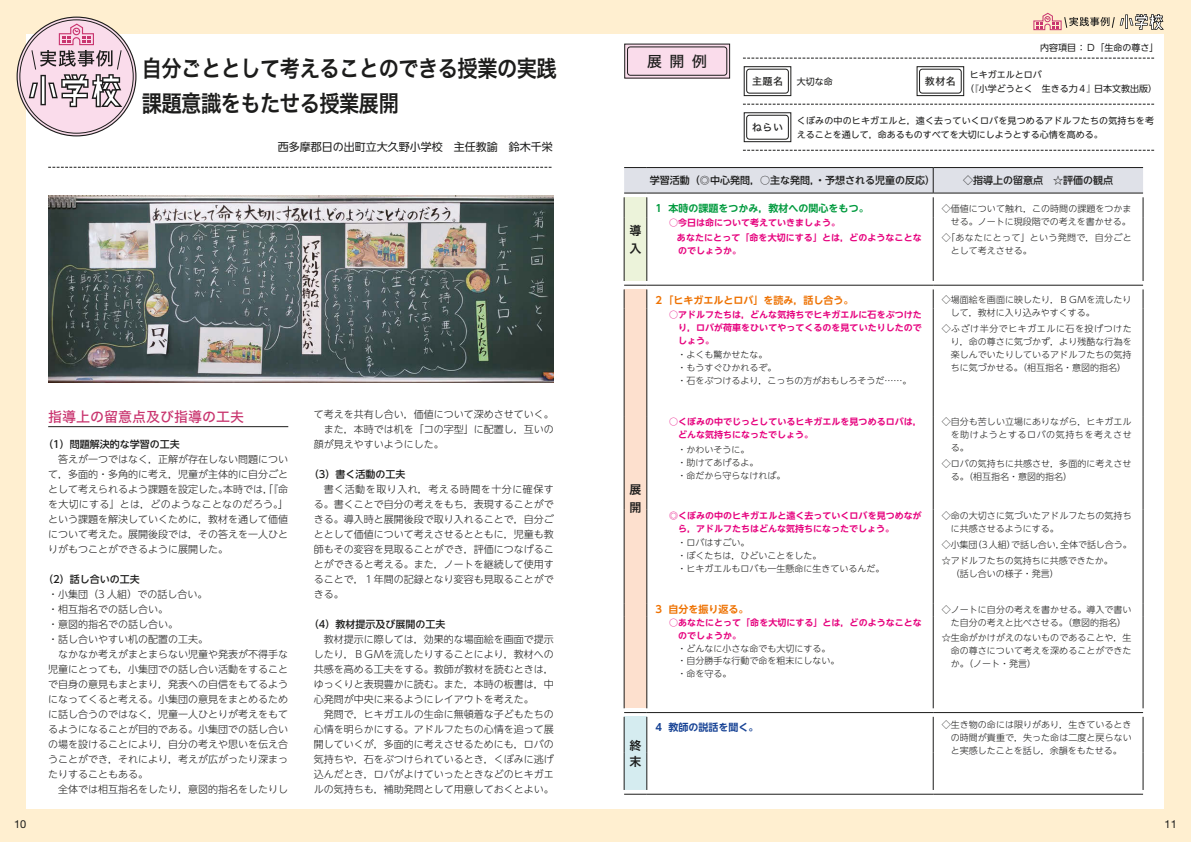
<style>
.page{position:relative;width:1191px;height:842px;background:#ffefd0}
.page>*{position:absolute;margin:0;border:0;box-sizing:border-box;transform-origin:0 0}
.t1{font:23px/35px "Hira Kaku Std N W6";letter-spacing:-.025em;color:#1c1c1b;scale:.88 1}
.t2{font:15px "Hira Kaku Std N W5";color:#1c1c1b}
.t3{font:14px "Hira Kaku Std W5";color:#c9356f}
.t4{font:12px/18px "Hira Kaku Std N W6";color:#1c1c1b}
.t5{font:11px "UD Shin Go NT Pr 6";color:#1c1c1b}
.t6{font:11px "Helvetica Neue LT Pro";color:#1c1c1b}
.t7{font:300 10px/15px "UD Shin Go NT Pr 6";color:#1c1c1b;text-align:justify}
.t8{font:500 10px "UD Shin Go NT Pr 6";color:#1c1c1b}
.t9{font:700 10px "UD Shin Go NT Pr 6 De";color:#ee7202}
.t10{font:700 10px "UD Shin Go NT Pr 6 De";color:#009a3e}
.t11{font:700 10px "UD Shin Go NT Pr 6 De";color:#154194}
.t12{font:10px "Hira Kaku Std N W5";letter-spacing:.05em;color:#1c1c1b}
.t13{font:300 9px/13px "UD Shin Go NT Pr 6";color:#1c1c1b}
.t14{font:700 9px/13px "UD Shin Go NT Pr 6 De";letter-spacing:.005em;color:#e6007d}
.t15{font:9px/14px "UD Shin Go NT Pr 6";letter-spacing:.02em;color:#1c1c1b}
.t16{font:9px/14px "UD Shin Go NT Pr 6";color:#1c1c1b}
.t17{font:300 9px/13px "UD Shin Go NT Pr 6";letter-spacing:.035em;color:#1c1c1b}
</style>
<div class="page">
<div style="left:26px;top:35px;width:1137px;height:774px;background:#fff"></div>
<div style="left:17px;top:17px;width:119px;height:119px;border:7px solid #1c1c1b;border-radius:50%"></div>
<div style="left:18px;top:18px;width:117px;height:117px;border:4px solid #fadceb;border-radius:50%"></div>
<div style="left:20px;top:20px;width:113px;height:113px;background:#fadceb;border-radius:50%"></div>
<svg style="left:27px;top:23px;width:97px;height:87px"></svg>
<svg style="left:1033px;top:12px;width:131px;height:19px"></svg>
<img style="left:48px;top:196px;width:505px;height:186px">
<svg style="left:48px;top:167px;width:503px;height:1px"></svg>
<div style="left:624px;top:44px;width:105px;height:34px;background:#fadceb"></div>
<div style="left:627px;top:47px;width:100px;height:29px;border:1px solid #1c1c1b;border-radius:3px"></div>
<svg style="left:624px;top:167px;width:519px;height:628px"></svg>
<svg style="left:743px;top:58px;width:411px;height:1px"></svg>
<svg style="left:743px;top:104px;width:411px;height:1px"></svg>
<svg style="left:743px;top:150px;width:411px;height:1px"></svg>
<div style="left:744px;top:66px;width:47px;height:30px;border:1px solid #1c1c1b"></div>
<div style="left:746px;top:69px;width:42px;height:24px;border:1px solid #1c1c1b;border-radius:3px"></div>
<div style="left:916px;top:66px;width:48px;height:30px;border:1px solid #1c1c1b"></div>
<div style="left:919px;top:69px;width:42px;height:24px;border:1px solid #1c1c1b;border-radius:3px"></div>
<div style="left:744px;top:112px;width:47px;height:30px;border:1px solid #1c1c1b"></div>
<div style="left:746px;top:115px;width:42px;height:24px;border:1px solid #1c1c1b;border-radius:3px"></div>
<hr style="left:48px;top:426px;width:240px;height:1px;background:#1c1c1b">
<h1 class="t1" style="left:142px;top:51px;width:473px">自分ごととして考えることのできる授業の実践課題意識をもたせる授業展開</h1>
<p class="t5" style="left:278px;top:138px;width:276px">西多摩郡日の出町立大久野小学校　主任教諭　鈴木千栄</p>
<h3 class="t3" style="left:48px;top:406px;width:197px">指導上の留意点及び指導の工夫</h3>
<p class="t8" style="left:43px;top:436px;width:138px">（1）問題解決的な学習の工夫</p>
<p class="t7" style="left:48px;top:451px;width:241px;text-indent:10px">答えが一つではなく，正解が存在しない問題について，多面的・多角的に考え，児童が主体的に自分ごととして考えられるよう課題を設定した。本時では，「『命を大切にする』とは，どのようなことなのだろう。」という課題を解決していくために，教材を通して価値について考えた。展開後段では，その答えを一人ひとりがもつことができるように展開した。</p>
<p class="t8" style="left:43px;top:571px;width:98px">（2）話し合いの工夫</p>
<p class="t7" style="left:48px;top:586px;width:161px">・小集団（3 人組）での話し合い。</p>
<p class="t7" style="left:48px;top:601px;width:121px">・相互指名での話し合い。</p>
<p class="t7" style="left:48px;top:616px;width:131px">・意図的指名での話し合い。</p>
<p class="t7" style="left:48px;top:631px;width:161px">・話し合いやすい机の配置の工夫。</p>
<p class="t7" style="left:58px;top:646px;width:231px">なかなか考えがまとまらない児童や発表が不得手な</p>
<p class="t7" style="left:48px;top:661px;width:241px">児童にとっても，小集団での話し合い活動をすること</p>
<p class="t7" style="left:48px;top:676px;width:241px">で自身の意見もまとまり，発表への自信をもてるよう</p>
<p class="t7" style="left:48px;top:691px;width:241px">になってくると考える。小集団の意見をまとめるため</p>
<p class="t7" style="left:48px;top:706px;width:241px">に話し合うのではなく，児童一人ひとりが考えをもて</p>
<p class="t7" style="left:48px;top:721px;width:241px">るようになることが目的である。小集団での話し合い</p>
<p class="t7" style="left:48px;top:736px;width:241px">の場を設けることにより，自分の考えや思いを伝え合</p>
<p class="t7" style="left:48px;top:751px;width:241px">うことができ，それにより，考えが広がったり深まっ</p>
<p class="t7" style="left:48px;top:766px;width:101px">たりすることもある。</p>
<p class="t7" style="left:58px;top:781px;width:231px">全体では相互指名をしたり，意図的指名をしたりし</p>
<p class="t7" style="left:314px;top:406px;width:241px">て考えを共有し合い，価値について深めさせていく。</p>
<p class="t7" style="left:324px;top:421px;width:231px">また，本時では机を「コの字型」に配置し，互いの</p>
<p class="t7" style="left:314px;top:436px;width:131px">顔が見えやすいようにした。</p>
<p class="t8" style="left:309px;top:466px;width:98px">（3）書く活動の工夫</p>
<p class="t7" style="left:314px;top:481px;width:241px;text-indent:10px">書く活動を取り入れ，考える時間を十分に確保する。書くことで自分の考えをもち，表現することができる。導入時と展開後段で取り入れることで，自分ごととして価値について考えさせるとともに，児童も教師もその変容を見取ることができ，評価につなげることができると考える。また，ノートを継続して使用することで，１年間の記録となり変容も見取ることができる。</p>
<p class="t8" style="left:309px;top:616px;width:138px">（4）教材提示及び展開の工夫</p>
<p class="t7" style="left:314px;top:631px;width:241px;text-indent:10px">教材提示に際しては，効果的な場面絵を画面で提示したり，ＢＧＭを流したりすることにより，教材への共感を高める工夫をする。教師が教材を読むときは，ゆっくりと表現豊かに読む。また，本時の板書は，中心発問が中央に来るようにレイアウトを考えた。</p>
<p class="t7" style="left:314px;top:706px;width:241px;text-indent:10px">発問で，ヒキガエルの生命に無頓着な子どもたちの心情を明らかにする。アドルフたちの心情を追って展開していくが，多面的に考えさせるためにも，ロバの気持ちや，石をぶつけられているとき，くぼみに逃げ込んだとき，ロバがよけていったときなどのヒキガエルの気持ちも，補助発問として用意しておくとよい。</p>
<h2 class="t2" style="left:647px;top:50px;width:61px">展開例</h2>
<p class="t16" style="left:1040px;top:40px;width:120px">内容項目 ： Ｄ「生命の尊さ」</p>
<p class="t16" style="left:965px;top:67px;width:193px;text-indent:4px">ヒキガエルとロバ<br>（『小学どうとく　生きる力４』日本文教出版）</p>
<p class="t12" style="left:752px;top:74px;width:32px">主題名</p>
<p class="t12" style="left:925px;top:74px;width:32px">教材名</p>
<p class="t12" style="left:752px;top:120px;width:32px">ねらい</p>
<p class="t16" style="left:797px;top:74px;width:37px">大切な命</p>
<p class="t15" style="left:797px;top:113px;width:359px">くぼみの中のヒキガエルと，遠く去っていくロバを見つめるアドルフたちの気持ちを考えることを通して，命あるものすべてを大切にしようとする心情を高める。</p>
<p class="t4" style="left:629px;top:221px;width:13px">導入</p>
<p class="t8" style="left:650px;top:172px;width:286px">学習活動（◎中心発問，○主な発問，・予想される児童の反応）</p>
<p class="t8" style="left:963px;top:172px;width:151px">◇指導上の留意点　☆評価の観点</p>
<p class="t10" style="left:655px;top:200px;width:215px">1 本時の課題をつかみ，教材への関心をもつ。</p>
<p class="t13" style="left:941px;top:202px;width:191px;text-align:right">◇価値について触れ，この時間の課題をつかませる。ノートに現段階での考えを書かせる。</p>
<p class="t17" style="left:950px;top:231px;width:182px;text-indent:-9px">◇「あなたにとって」という発問で，自分ごととして考えさせる。</p>
<p class="t14" style="left:677px;top:216px;width:246px;line-height:14.4px;text-indent:-8px">○今日は命について考えていきましょう。<br>あなたにとって「命を大切にする」とは，どのようなことな</p>
<p class="t14" style="left:678px;top:244px;width:64px">のでしょうか。</p>
<p class="t4" style="left:629px;top:481px;width:13px">展開</p>
<p class="t9" style="left:655px;top:292px;width:200px">2 「ヒキガエルとロバ」を読み，話し合う。</p>
<p class="t13" style="left:950px;top:293px;width:182px;text-indent:-9px">◇場面絵を画面に映したり，ＢＧＭを流したりして，教材に入り込みやすくする。</p>
<p class="t13" style="left:950px;top:322px;width:182px;text-align:justify;text-indent:-9px">◇ふざけ半分でヒキガエルに石を投げつけたり，命の尊さに気づかず，より残酷な行為を楽しんでいたりしているアドルフたちの気持ちに気づかせる。（相互指名・意図的指名）</p>
<p class="t14" style="left:678px;top:307px;width:245px;text-align:justify;text-indent:-9px">○アドルフたちは，どんな気持ちでヒキガエルに石をぶつけたり，ロバが荷車をひいてやってくるのを見ていたりしたのでしょう。</p>
<p class="t13" style="left:677px;top:348px;width:235px">・よくも驚かせたな。<br>・もうすぐひかれるぞ。<br>・石をぶつけるより，こっちの方がおもしろそうだ……。</p>
<p class="t14" style="left:678px;top:415px;width:245px;text-indent:-9px">○くぼみの中でじっとしているヒキガエルを見つめるロバは，どんな気持ちになったでしょう。</p>
<p class="t13" style="left:677px;top:442px;width:109px">・かわいそうに。<br>・助けてあげるよ。<br>・命だから守らなければ。</p>
<p class="t13" style="left:950px;top:415px;width:182px;text-align:justify;text-indent:-9px">◇自分も苦しい立場にありながら，ヒキガエルを助けようとするロバの気持ちを考えさせる。</p>
<p class="t13" style="left:950px;top:457px;width:182px;text-indent:-9px">◇ロバの気持ちに共感させ，多面的に考えさせる。（相互指名・意図的指名）</p>
<p class="t14" style="left:678px;top:509px;width:245px;text-indent:-9px">◎くぼみの中のヒキガエルと遠く去っていくロバを見つめながら，アドルフたちはどんな気持ちになったでしょう。</p>
<p class="t13" style="left:677px;top:536px;width:208px">・ロバはすごい。<br>・ぼくたちは，ひどいことをした。<br>・ヒキガエルもロバも一生懸命に生きているんだ。</p>
<p class="t13" style="left:950px;top:509px;width:182px;text-indent:-9px">◇命の大切さに気づいたアドルフたちの気持ちに共感させるようにする。</p>
<p class="t13" style="left:941px;top:536px;width:191px;line-height:15.8px">◇小集団（3人組）で話し合い，全体で話し合う。☆アドルフたちの気持ちに共感できたか。</p>
<p class="t13" style="left:950px;top:566px;width:110px">（話し合いの様子・発言）</p>
<p class="t9" style="left:655px;top:601px;width:95px">3 自分を振り返る。</p>
<p class="t13" style="left:941px;top:602px;width:191px;text-align:center">◇ノートに自分の考えを書かせる。導入で書いた自分の考えと比べさせる。（意図的指名）</p>
<p class="t13" style="left:950px;top:631px;width:182px;text-align:justify;text-indent:-9px">☆生命がかけがえのないものであることや，生命の尊さについて考えを深めることができたか。（ノート・発言）</p>
<p class="t14" style="left:678px;top:615px;width:245px;text-indent:-9px">○あなたにとって「命を大切にする」とは，どのようなことなのでしょうか。</p>
<p class="t13" style="left:677px;top:641px;width:163px">・どんなに小さな命でも大切にする。・自分勝手な行動で命を粗末にしない。・命を守る。</p>
<p class="t4" style="left:629px;top:737px;width:13px;line-height:16.2px">終末</p>
<p class="t11" style="left:655px;top:719px;width:105px">4 教師の説話を聞く。</p>
<p class="t13" style="left:950px;top:718px;width:182px;text-align:justify;text-indent:-9px">◇生き物の命には限りがあり，生きているときの時間が貴重で，失った命は二度と戻らないと実感したことを話し，余韻をもたせる。</p>
<p class="t6" style="left:14px;top:817px;width:14px">10</p>
<p class="t6" style="left:1164px;top:817px;width:14px">11</p>
</div>
